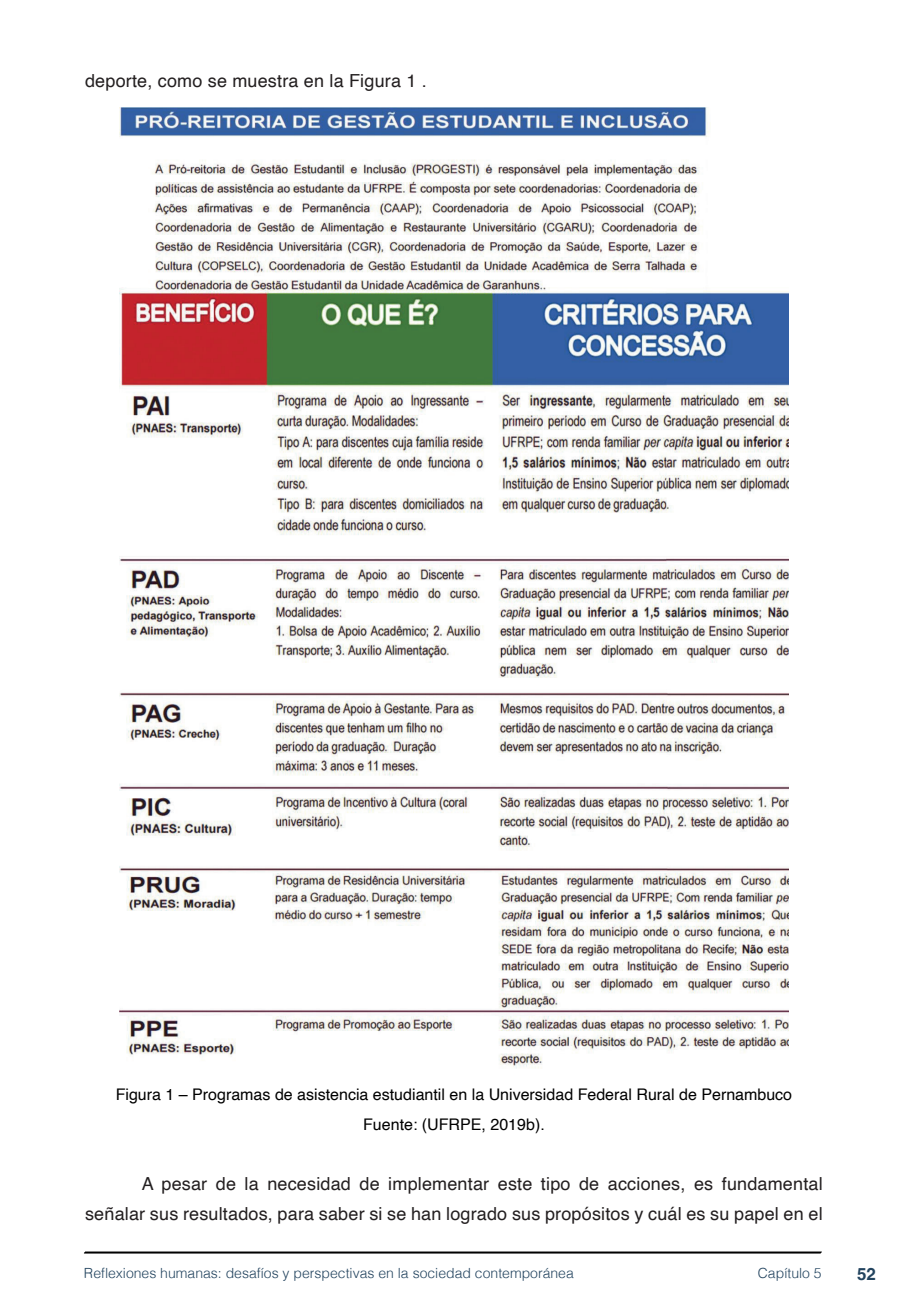
<style>
.page{position:relative;width:908px;height:1304px;background:#fff}
.page>*{position:absolute;margin:0;border:0;box-sizing:border-box;transform-origin:0 0}
.txt{font:18px/30px "Helvetica";letter-spacing:.01em;color:#231f20;text-align:right}
.t1{font:700 16.8px "Helvetica";color:#23445f}
.imagens_graf_tab{font:16px "Helvetica";color:#000}
.t2{font:300 14px "Helvetica";color:#23445f}
</style>
<div class="page">
<svg style="left:84px;top:1251px;width:737px;height:3px;background:#515151"></svg>
<img style="left:120px;top:107px;width:667px;height:961px">
<p class="txt" style="left:85px;top:66px;width:343px">deporte, como se muestra en la Figura 1 .</p>
<p class="imagens_graf_tab" style="left:116px;top:1082px;width:677px">Figura 1 – Programas de asistencia estudiantil en la Universidad Federal Rural de Pernambuco</p>
<p class="imagens_graf_tab" style="left:363px;top:1112px;width:183px">Fuente: (UFRPE, 2019b).</p>
<p class="txt" style="left:85px;top:1169px;width:738px">A pesar de la necesidad de implementar este tipo de acciones, es fundamental señalar sus resultados, para saber si se han logrado sus propósitos y cuál es su papel en el</p>
<p class="t2" style="left:84px;top:1261px;width:491px">Reflexiones humanas: desafíos y perspectivas en la sociedad contemporánea</p>
<p class="t2" style="left:757px;top:1261px;width:65px">Capítulo 5</p>
<p class="t1" style="left:856px;top:1264px;width:20px">52</p>
</div>
